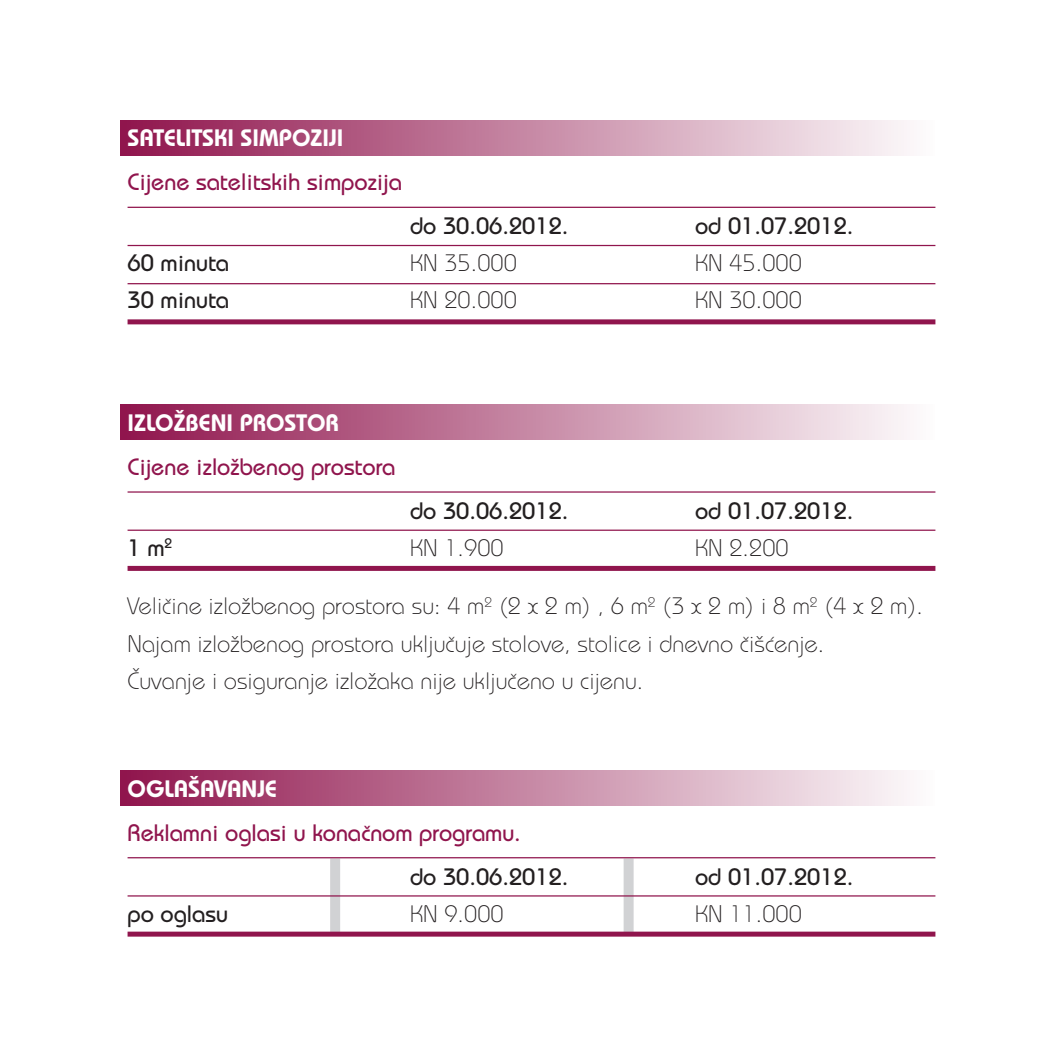
<style>
.page{position:relative;width:1063px;height:1063px;background:#fff}
.page>*{position:absolute;margin:0;border:0;box-sizing:border-box;transform-origin:0 0}
.t1{font:300 23.75px "Bauhaus";color:#231f20}
.t2{font:500 23.75px "Bauhaus";color:#231f20}
.t3{font:500 23.75px "Bauhaus";color:#90154d}
.t4{font:23.75px "Bauhaus Demi";color:#fff}
</style>
<div class="page">
<div style="left:624px;top:859px;width:10px;height:74px;background:#d1d2d4"></div>
<div style="left:330px;top:859px;width:10px;height:74px;background:#d1d2d4"></div>
<div style="left:120px;top:120px;width:815px;height:35px;background:linear-gradient(to right,#8f144c,#fefcfd)"></div>
<hr style="left:128px;top:245px;width:807px;height:1px;background:#90154d">
<hr style="left:128px;top:283px;width:807px;height:1px;background:#90154d">
<div style="left:128px;top:319px;width:807px;height:5px;background:#90154d"></div>
<hr style="left:128px;top:207px;width:807px;height:1px;background:#90154d">
<div style="left:120px;top:405px;width:815px;height:35px;background:linear-gradient(to right,#8f144c,#fefcfd)"></div>
<hr style="left:128px;top:530px;width:807px;height:1px;background:#90154d">
<div style="left:128px;top:566px;width:807px;height:5px;background:#90154d"></div>
<hr style="left:128px;top:491px;width:807px;height:2px;background:#90154d">
<div style="left:120px;top:770px;width:815px;height:36px;background:linear-gradient(to right,#8f144c,#fefcfd)"></div>
<hr style="left:128px;top:895px;width:807px;height:2px;background:#90154d">
<div style="left:128px;top:932px;width:807px;height:5px;background:#90154d"></div>
<hr style="left:128px;top:857px;width:807px;height:1px;background:#90154d">
<p class="t4" style="left:128px;top:123px;width:217px">SATELITSKI SIMPOZIJI</p>
<p class="t3" style="left:128px;top:168px;width:276px">Cijene satelitskih simpozija</p>
<p class="t2" style="left:410px;top:212px;width:160px">do 30.06.2012.</p>
<p class="t2" style="left:695px;top:212px;width:160px">od 01.07.2012.</p>
<p class="t2" style="left:128px;top:249px;width:103px">60 minuta</p>
<p class="t1" style="left:410px;top:249px;width:108px">KN 35.000</p>
<p class="t1" style="left:695px;top:249px;width:108px">KN 45.000</p>
<p class="t2" style="left:128px;top:286px;width:103px">30 minuta</p>
<p class="t1" style="left:410px;top:286px;width:108px">KN 20.000</p>
<p class="t1" style="left:695px;top:286px;width:108px">KN 30.000</p>
<p class="t4" style="left:128px;top:408px;width:213px">IZLOŽBENI PROSTOR</p>
<p class="t3" style="left:128px;top:452px;width:269px">Cijene izložbenog prostora</p>
<p class="t2" style="left:410px;top:497px;width:160px">do 30.06.2012.</p>
<p class="t2" style="left:695px;top:497px;width:160px">od 01.07.2012.</p>
<p class="t2" style="left:128px;top:534px;width:46px">1 m<sup>2</sup></p>
<p class="t1" style="left:410px;top:534px;width:95px">KN 1.900</p>
<p class="t1" style="left:695px;top:534px;width:95px">KN 2.200</p>
<p class="t1" style="left:128px;top:592px;width:797px">VeliËine izložbenog prostora su: 4 m<sup>2</sup> (2 x 2 m) , 6 m<sup>2</sup> (3 x 2 m) i 8 m<sup>2</sup> (4 x 2 m).</p>
<p class="t1" style="left:128px;top:629px;width:698px">Najam izložbenog prostora ukljuËuje stolove, stolice i dnevno ËišÊenje.</p>
<p class="t1" style="left:128px;top:666px;width:517px">»uvanje i osiguranje izložaka nije ukljuËeno u cijenu.</p>
<p class="t4" style="left:128px;top:774px;width:151px">OGLAŠAVANJE</p>
<p class="t3" style="left:128px;top:818px;width:395px">Reklamni oglasi u konaËnom programu.</p>
<p class="t2" style="left:410px;top:863px;width:160px">do 30.06.2012.</p>
<p class="t2" style="left:695px;top:863px;width:160px">od 01.07.2012.</p>
<p class="t2" style="left:128px;top:900px;width:102px">po oglasu</p>
<p class="t1" style="left:410px;top:900px;width:95px">KN 9.000</p>
<p class="t1" style="left:695px;top:900px;width:108px">KN 11.000</p>
</div>
